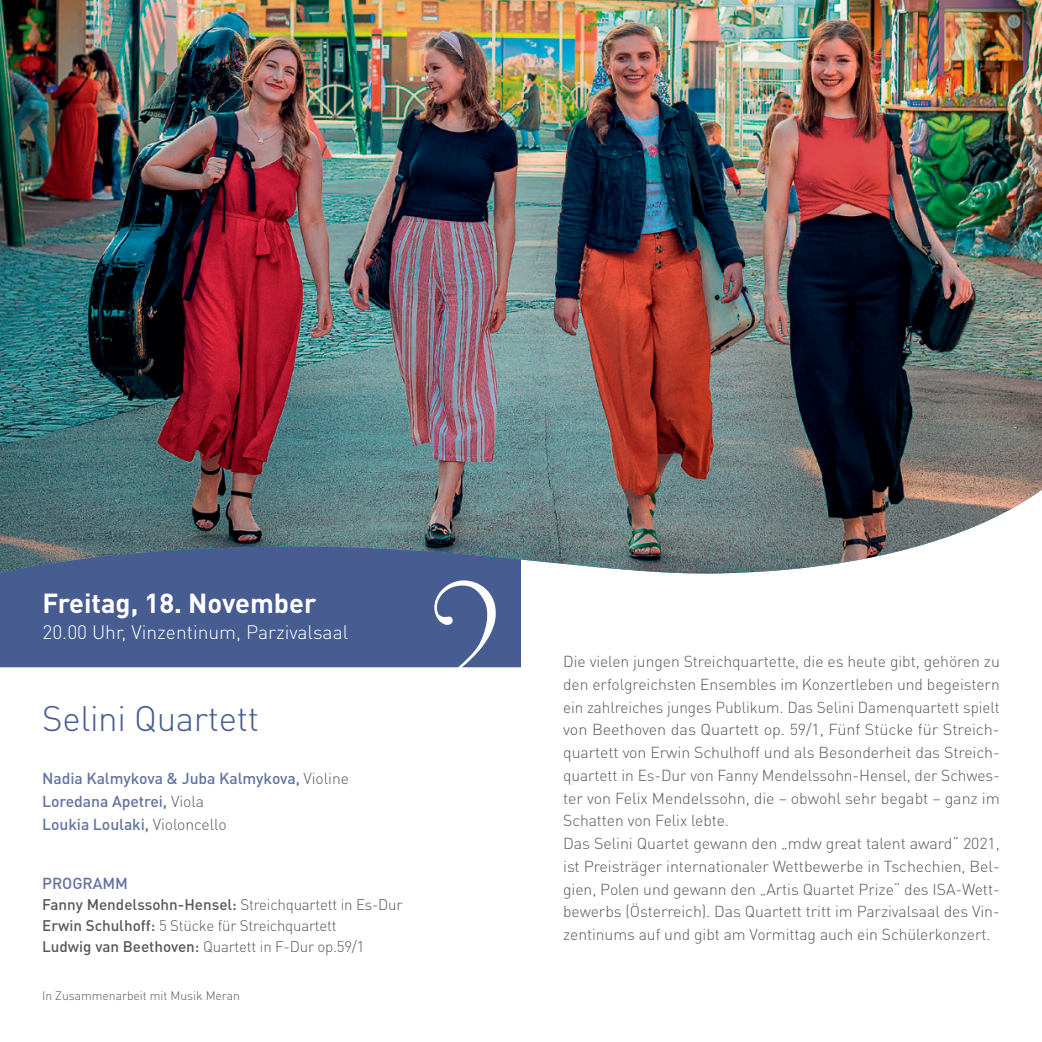
<style>
.page{position:relative;width:1042px;height:1042px;background:#fff}
.page>*{position:absolute;margin:0;border:0;box-sizing:border-box;transform-origin:0 0}
.t1{font:300 35px "DIN Pro";letter-spacing:-.01em;color:#475c91}
.t2{font:700 27.12px "DIN Pro";color:#fff}
.t3{font:300 19.25px "DIN Pro";color:#fff}
.t4{font:300 15.75px/22.8px "DIN Pro";letter-spacing:-.005em;color:#57585a}
.t5{font:500 15.75px/22.8px "DIN Pro";letter-spacing:-.005em;color:#6373a3}
.t6{font:300 15.22px/20.8px "DIN Pro";letter-spacing:-.015em;color:#57585a}
.t7{font:300 12.25px "DIN Pro";letter-spacing:-.005em;color:#57585a}
.s1{font-weight:300;color:#57585a}
.s2{font-weight:500}
</style>
<div class="page">
<div style="left:0;top:576px;width:521px;height:91px;background:#475c91"></div>
<img style="left:0;top:0;width:1042px;height:574px">
<h2 class="t2" style="left:42px;top:585px;width:275px">Freitag, 18. November</h2>
<p class="t3" style="left:42px;top:619px;width:307px">20.00 Uhr, Vinzentinum, Parzivalsaal</p>
<h1 class="t1" style="left:42px;top:694px;width:218px">Selini Quartett</h1>
<p class="t5" style="left:42px;top:766px;width:308px">Nadia Kalmykova &amp; Juba Kalmykova, <span class="s1">Violine<br></span>Loredana Apetrei, <span class="s1">Viola<br></span>Loukia Loulaki, <span class="s1">Violoncello</span></p>
<p class="t5" style="left:42px;top:871px;width:87px">PROGRAMM</p>
<p class="t6" style="left:42px;top:893px;width:362px"><span class="s2">Fanny Mendelssohn-Hensel:</span> Streichquartett in Es-Dur<br><span class="s2">Erwin Schulhoff:</span> 5 Stücke für Streichquartett<br><span class="s2">Ludwig van Beethoven:</span> Quartett in F-Dur op.59/1</p>
<p class="t7" style="left:42px;top:987px;width:199px">In Zusammenarbeit mit Musik Meran</p>
<p class="t4" style="left:563px;top:649px;width:438px">Die vielen jungen Streichquartette, die es heute gibt, gehören zu den erfolgreichsten Ensembles im Konzertleben und begeistern ein zahlreiches junges Publikum. Das Selini Damenquartett spielt von Beethoven das Quartett op. 59/1, Fünf Stücke für Streich&shy;quartett von Erwin Schulhoff und als Besonderheit das Streich&shy;quartett in Es-Dur von Fanny Mendelssohn-Hensel, der Schwes&shy;ter von Felix Mendelssohn, die – obwohl sehr begabt – ganz im Schatten von Felix lebte.<br>Das Selini Quartet gewann den „mdw great talent award“ 2021, ist Preisträger internationaler Wettbewerbe in Tschechien, Bel&shy;gien, Polen und gewann den „Artis Quartet Prize“ des ISA-Wett&shy;bewerbs (Österreich). Das Quartett tritt im Parzivalsaal des Vin&shy;zentinums auf und gibt am Vormittag auch ein Schülerkonzert.</p>
</div>
